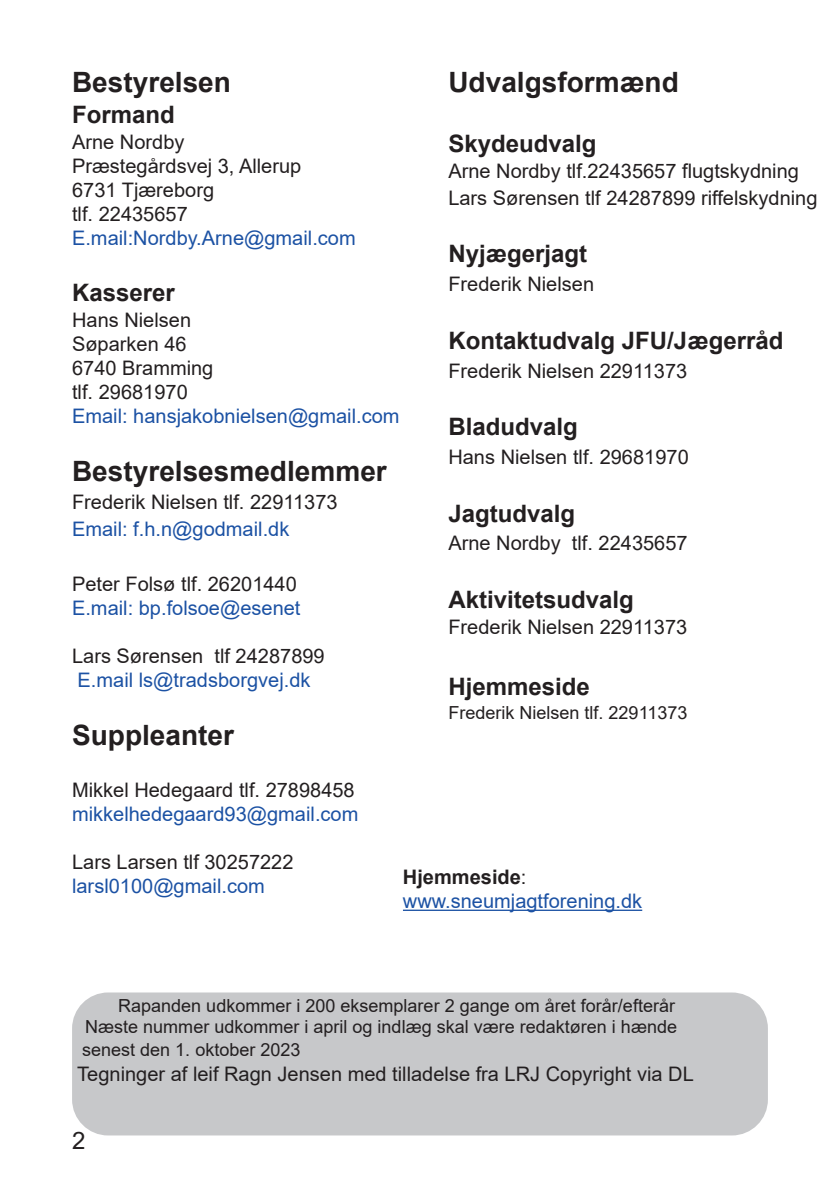
<style>
.page{position:relative;width:840px;height:1191px;background:#fff}
.page>*{position:absolute;margin:0;border:0;box-sizing:border-box;transform-origin:0 0}
.t1{font:700 28px "Arial";color:#231f20}
.t2{font:700 24px "Arial";color:#231f20}
.t3{font:24px "Arial";color:#231f20}
.t4{font:20px/24px "Arial";color:#231f20}
.t5{font:20px/24px "Arial";color:#1c52a4}
.t6{font:18px/22.4px "Arial";color:#231f20;text-align:justify}
.s1{font-weight:700;color:#231f20}
.s2{color:#231f20}
</style>
<div class="page">
<hr style="left:403px;top:909px;width:239px;height:2px;background:#1c52a4">
<div style="left:72px;top:992px;width:695px;height:143px;background:#c7c8ca;border-radius:36px"></div>
<h1 class="t1" style="left:448px;top:67px;width:232px">Udvalgsformænd</h1>
<p class="t2" style="left:448px;top:130px;width:150px">Skydeudvalg</p>
<p class="t4" style="left:448px;top:157px;width:370px;line-height:27px">Arne Nordby tlf.22435657 flugtskydning<br>Lars Sørensen tlf 24287899 riffelskydning</p>
<p class="t2" style="left:448px;top:241px;width:140px">Nyjægerjagt</p>
<p class="t4" style="left:448px;top:272px;width:147px">Frederik Nielsen</p>
<p class="t2" style="left:448px;top:327px;width:336px">Kontaktudvalg JFU/Jægerråd</p>
<p class="t4" style="left:448px;top:359px;width:240px">Frederik Nielsen 22911373</p>
<h1 class="t1" style="left:72px;top:67px;width:160px">Bestyrelsen</h1>
<p class="t2" style="left:72px;top:101px;width:104px">Formand</p>
<p class="t4" style="left:72px;top:130px;width:231px">Arne Nordby<br>Præstegårdsvej 3, Allerup<br>6731 Tjæreborg<br>tlf. 22435657</p>
<p class="t5" style="left:72px;top:226px;width:285px">E.mail:Nordby.Arne@gmail.com</p>
<p class="t2" style="left:72px;top:279px;width:104px">Kasserer</p>
<p class="t4" style="left:72px;top:308px;width:143px">Hans Nielsen<br>Søparken 46<br>6740 Bramming tlf. 29681970</p>
<p class="t5" style="left:72px;top:404px;width:329px">Email: hansjakobnielsen@gmail.com</p>
<h1 class="t1" style="left:72px;top:456px;width:316px">Bestyrelsesmedlemmer</h1>
<p class="t4" style="left:72px;top:490px;width:267px">Frederik Nielsen tlf. 22911373</p>
<p class="t5" style="left:72px;top:517px;width:219px">Email: f.h.n@godmail.dk</p>
<p class="t4" style="left:72px;top:572px;width:226px">Peter Folsø tlf. 26201440</p>
<p class="t5" style="left:72px;top:596px;width:230px">E.mail: bp.folsoe@esenet</p>
<p class="t4" style="left:72px;top:644px;width:254px">Lars Sørensen tlf 24287899</p>
<p class="t5" style="left:78px;top:668px;width:234px">E.mail ls@tradsborgvej.dk</p>
<h1 class="t1" style="left:72px;top:720px;width:163px">Suppleanter</h1>
<p class="t4" style="left:72px;top:778px;width:284px">Mikkel Hedegaard tlf. 27898458</p>
<p class="t5" style="left:72px;top:802px;width:287px">mikkelhedegaard93@gmail.com</p>
<p class="t4" style="left:72px;top:850px;width:223px">Lars Larsen tlf 30257222</p>
<p class="t5" style="left:72px;top:874px;width:194px">larsl0100@gmail.com</p>
<p class="t2" style="left:448px;top:413px;width:131px">Bladudvalg</p>
<p class="t4" style="left:448px;top:445px;width:242px">Hans Nielsen tlf. 29681970</p>
<p class="t2" style="left:448px;top:500px;width:128px">Jagtudvalg</p>
<p class="t4" style="left:448px;top:531px;width:241px">Arne Nordby tlf. 22435657</p>
<p class="t2" style="left:448px;top:586px;width:187px">Aktivitetsudvalg</p>
<p class="t4" style="left:448px;top:615px;width:240px">Frederik Nielsen 22911373</p>
<p class="t2" style="left:448px;top:673px;width:143px">Hjemmeside</p>
<p class="t6" style="left:448px;top:701px;width:240px">Frederik Nielsen tlf. 22911373</p>
<p class="t5" style="left:403px;top:865px;width:241px"><span class="s1">Hjemmeside</span><span class="s2">: </span>www.sneumjagtforening.dk</p>
<p class="t6" style="left:82px;top:994px;width:596px;text-indent:36px">Rapanden udkommer i 200 eksemplarer 2 gange om året forår/efterår Næste nummer udkommer i april og indlæg skal være redaktøren i hænde senest den 1. oktober 2023</p>
<p class="t4" style="left:77px;top:1062px;width:617px">Tegninger af leif Ragn Jensen med tilladelse fra LRJ Copyright via DL</p>
<p class="t3" style="left:72px;top:1127px;width:15px">2</p>
</div>
